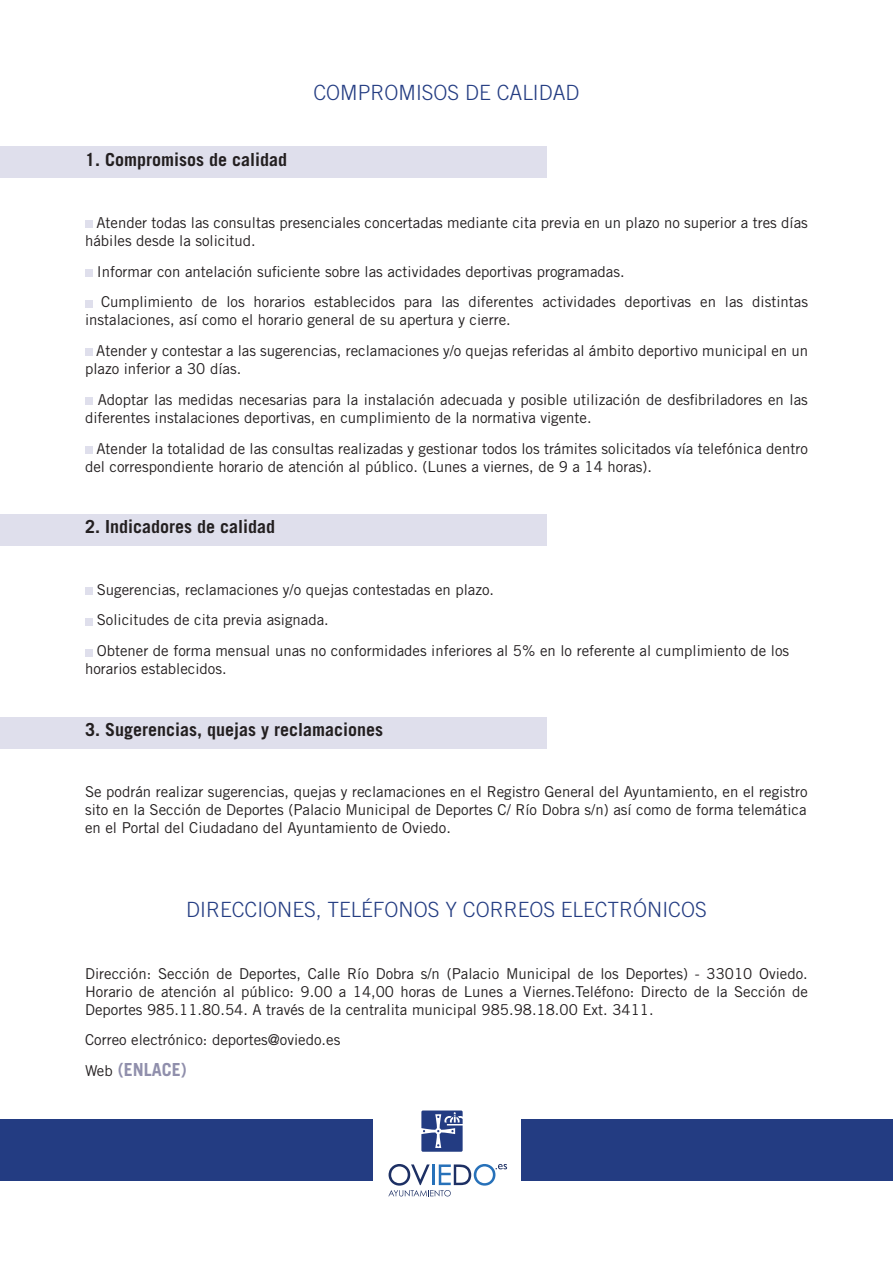
<style>
.page{position:relative;width:893px;height:1263px;background:#fff}
.page>*{position:absolute;margin:0;border:0;box-sizing:border-box;transform-origin:0 0}
.t1{font:300 21px "Trade Gothic LT Std";color:#233c82}
.t2{font:700 18px "Trade Gothic LT Std";color:#231f20}
.t3{font:700 18px "Trade Gothic LT Std";color:#908fac}
.t4{font:15px/30.8px "Trade Gothic LT Std";color:#231f20}
.s1{font-weight:400;font-size:15px;color:#231f20}
</style>
<div class="page">
<div style="left:0;top:146px;width:547px;height:32px;background:#dfdfec"></div>
<div style="left:0;top:514px;width:547px;height:32px;background:#dfdfec"></div>
<div style="left:0;top:716px;width:547px;height:32px;background:#dfdfec"></div>
<div style="left:85px;top:221px;width:7px;height:7px;background:#dfdfec"></div>
<div style="left:85px;top:269px;width:7px;height:7px;background:#dfdfec"></div>
<div style="left:85px;top:300px;width:7px;height:7px;background:#dfdfec"></div>
<div style="left:85px;top:349px;width:7px;height:7px;background:#dfdfec"></div>
<div style="left:85px;top:398px;width:7px;height:7px;background:#dfdfec"></div>
<div style="left:85px;top:446px;width:7px;height:8px;background:#dfdfec"></div>
<div style="left:85px;top:587px;width:7px;height:8px;background:#dfdfec"></div>
<div style="left:85px;top:618px;width:7px;height:7px;background:#dfdfec"></div>
<div style="left:85px;top:649px;width:7px;height:7px;background:#dfdfec"></div>
<div style="left:0;top:1120px;width:373px;height:61px;background:#233c82"></div>
<div style="left:522px;top:1120px;width:371px;height:61px;background:#233c82"></div>
<svg style="left:421px;top:1110px;width:42px;height:42px"></svg>
<svg style="left:388px;top:1164px;width:119px;height:32px"></svg>
<p class="t2" style="left:85px;top:149px;width:204px">1. Compromisos de calidad</p>
<h1 class="t1" style="left:313px;top:80px;width:268px">COMPROMISOS DE CALIDAD</h1>
<p class="t4" style="left:85px;top:213px;width:724px;line-height:18px;text-indent:11px">Atender todas las consultas presenciales concertadas mediante cita previa en un plazo no superior a tres días hábiles desde la solicitud.</p>
<p class="t4" style="left:97px;top:256px;width:713px">Informar con antelación suficiente sobre las actividades deportivas programadas.<br>Cumplimiento de los horarios establecidos para las diferentes actividades deportivas en las distintas</p>
<p class="t4" style="left:96px;top:304px;width:713px;text-indent:-11px">instalaciones, así como el horario general de su apertura y cierre.<br>Atender y contestar a las sugerencias, reclamaciones y/o quejas referidas al ámbito deportivo municipal en un</p>
<p class="t4" style="left:98px;top:353px;width:712px;text-indent:-13px">plazo inferior a 30 días.<br>Adoptar las medidas necesarias para la instalación adecuada y posible utilización de desfibriladores en las</p>
<p class="t4" style="left:96px;top:402px;width:713px;text-indent:-11px">diferentes instalaciones deportivas, en cumplimiento de la normativa vigente.<br>Atender la totalidad de las consultas realizadas y gestionar todos los trámites solicitados vía telefónica dentro</p>
<p class="t4" style="left:85px;top:451px;width:569px">del correspondiente horario de atención al público. (Lunes a viernes, de 9 a 14 horas).</p>
<p class="t2" style="left:85px;top:516px;width:192px">2. Indicadores de calidad</p>
<p class="t4" style="left:97px;top:574px;width:694px">Sugerencias, reclamaciones y/o quejas contestadas en plazo.<br>Solicitudes de cita previa asignada.<br>Obtener de forma mensual unas no conformidades inferiores al 5% en lo referente al cumplimiento de los</p>
<p class="t4" style="left:85px;top:653px;width:143px">horarios establecidos.</p>
<p class="t2" style="left:85px;top:718px;width:300px">3. Sugerencias, quejas y reclamaciones</p>
<p class="t4" style="left:85px;top:783px;width:724px;line-height:18px;text-align:justify">Se podrán realizar sugerencias, quejas y reclamaciones en el Registro General del Ayuntamiento, en el registro sito en la Sección de Deportes (Palacio Municipal de Deportes C/ Río Dobra s/n) así como de forma telemática en el Portal del Ciudadano del Ayuntamiento de Oviedo.</p>
<h1 class="t1" style="left:186px;top:897px;width:522px">DIRECCIONES, TELÉFONOS Y CORREOS ELECTRÓNICOS</h1>
<p class="t4" style="left:85px;top:964px;width:724px;line-height:18px;text-align:justify">Dirección: Sección de Deportes, Calle Río Dobra s/n (Palacio Municipal de los Deportes) - 33010 Oviedo.<br>Horario de atención al público: 9.00 a 14,00 horas de Lunes a Viernes.Teléfono: Directo de la Sección de Deportes 985.11.80.54. A través de la centralita municipal 985.98.18.00 Ext. 3411.</p>
<p class="t4" style="left:85px;top:1024px;width:257px">Correo electrónico: deportes@oviedo.es</p>
<p class="t3" style="left:85px;top:1059px;width:103px"><span class="s1">Web</span> (ENLACE)</p>
</div>
